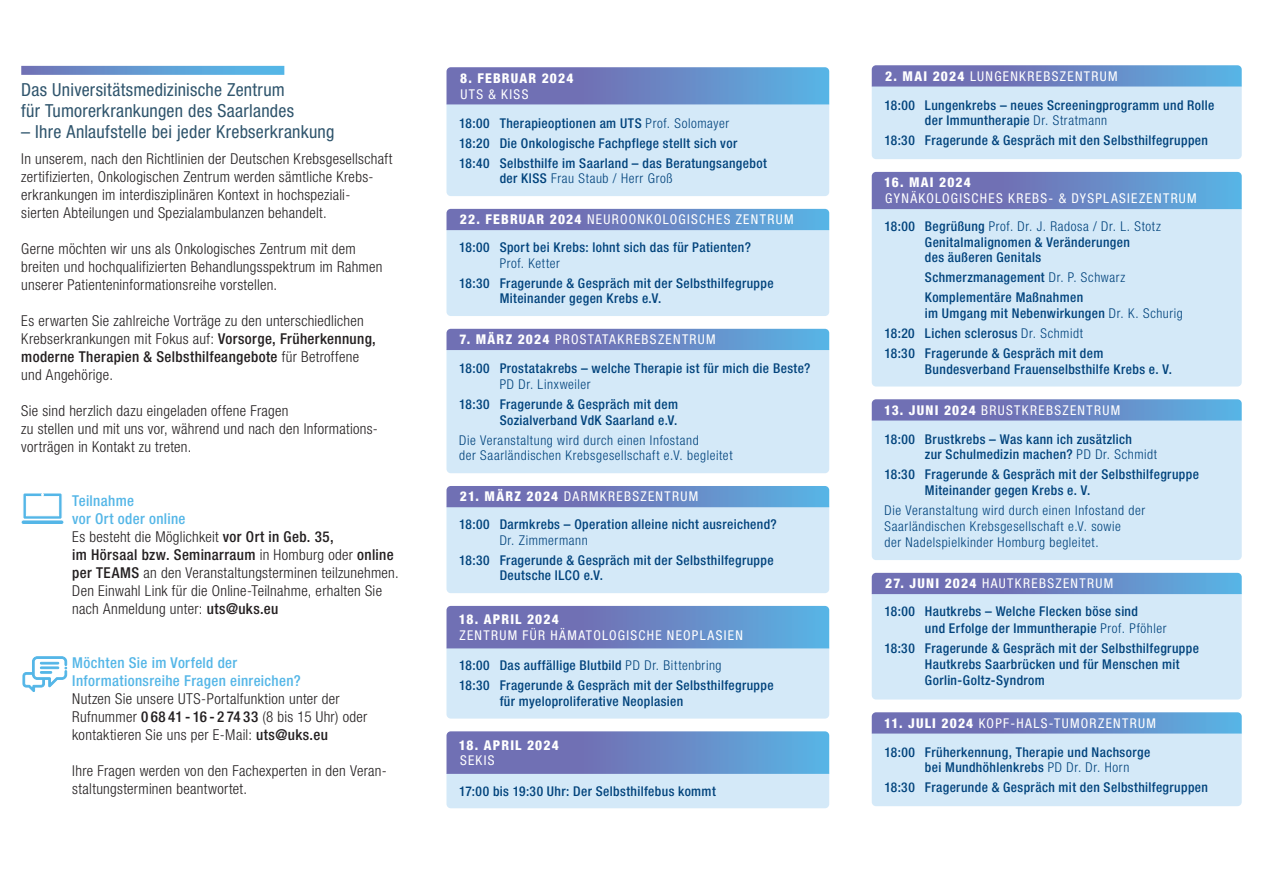
<style>
.page{position:relative;width:1263px;height:893px;background:#fff}
.page>*{position:absolute;margin:0;border:0;box-sizing:border-box;transform-origin:0 0}
.t1{font:condensed 18px/21px "Helvetica Neue LT Pro";letter-spacing:.015em;color:#30556d}
.t2{font:300 condensed 15px/18px "Helvetica Neue LT Pro";letter-spacing:.02em;color:#231f20}
.t3{font:500 condensed 15px/18px "Helvetica Neue LT Pro";letter-spacing:.025em;color:#54b6e7}
.t4{font:500 condensed 13.5px/15.8px "Helvetica Neue LT Pro";letter-spacing:.03em;color:#01437c}
.t5{font:condensed 13.5px "Helvetica Neue LT Pro";letter-spacing:.095em;color:#fff}
.t6{font:300 condensed 13.5px/15.8px "Helvetica Neue LT Pro";letter-spacing:.045em;color:#01437c}
.t7{font:800 condensed 13.5px "Helvetica Neue LT Pro";letter-spacing:.09em;color:#fff}
.s1{font-weight:500}
.s2{font-weight:500;color:#54b6e7}
.s3{font-weight:300}
.s4{font-weight:800}
</style>
<div class="page">
<svg style="left:446px;top:67px;width:383px;height:129px;background:#b5cce8"></svg>
<div style="left:446px;top:350px;width:383px;height:123px;background:#d4e9f8"></div>
<svg style="left:446px;top:329px;width:383px;height:21px;background:#6986c3"></svg>
<svg style="left:446px;top:209px;width:383px;height:107px;background:#bfd5ed"></svg>
<svg style="left:446px;top:486px;width:383px;height:107px;background:#bed5ed"></svg>
<svg style="left:872px;top:573px;width:370px;height:126px;background:#c2d8ef"></svg>
<svg style="left:446px;top:606px;width:383px;height:113px;background:#acc3e4"></svg>
<svg style="left:446px;top:731px;width:383px;height:77px;background:#99b2db"></svg>
<svg style="left:872px;top:65px;width:370px;height:94px;background:#bcd2ec"></svg>
<div style="left:872px;top:421px;width:370px;height:139px;background:#d4e9f8"></div>
<svg style="left:872px;top:399px;width:370px;height:22px;background:#6d89c5"></svg>
<div style="left:872px;top:209px;width:370px;height:178px;background:#d4e9f8"></div>
<svg style="left:872px;top:172px;width:370px;height:37px;background:#6986c3"></svg>
<svg style="left:872px;top:712px;width:370px;height:94px;background:#bcd2ec"></svg>
<svg style="left:21px;top:66px;width:263px;height:9px;background:#649bd2"></svg>
<svg style="left:21px;top:493px;width:43px;height:31px"></svg>
<svg style="left:22px;top:656px;width:45px;height:36px"></svg>
<h1 class="t1" style="left:21px;top:79px;width:274px">Das Universitätsmedizinische Zentrum für Tumorerkrankungen des Saarlandes</h1>
<h1 class="t1" style="left:21px;top:121px;width:315px">– Ihre Anlaufstelle bei jeder Krebserkrankung</h1>
<p class="t2" style="left:21px;top:150px;width:373px">In unserem, nach den Richtlinien der Deutschen Krebsgesellschaft zertifizierten, Onkologischen Zentrum werden sämtliche Krebs&shy;erkrankungen im interdisziplinären Kontext in hochspeziali-<br>sierten Abteilungen und Spezialambulanzen behandelt.</p>
<p class="t2" style="left:21px;top:240px;width:363px">Gerne möchten wir uns als Onkologisches Zentrum mit dem breiten und hochqualifizierten Behandlungsspektrum im Rahmen unserer Patienteninformationsreihe vorstellen.</p>
<p class="t2" style="left:21px;top:312px;width:356px">Es erwarten Sie zahlreiche Vorträge zu den unterschiedlichen Krebserkrankungen mit Fokus auf: <span class="s1">Vorsorge, Früherkennung, moderne Therapien &amp; Selbsthilfeangebote</span> für Betroffene und Angehörige.</p>
<p class="t2" style="left:21px;top:402px;width:358px">Sie sind herzlich dazu eingeladen offene Fragen<br>zu stellen und mit uns vor, während und nach den Informations&shy;vorträgen in Kontakt zu treten.</p>
<p class="t2" style="left:72px;top:492px;width:328px"><span class="s2">Teilnahme<br>vor Ort oder online<br></span>Es besteht die Möglichkeit <span class="s1">vor Ort in Geb. 35,<br>im Hörsaal bzw. Seminarraum</span> in Homburg oder <span class="s1">online per TEAMS</span> an den Veranstaltungsterminen teilzunehmen.<br>Den Einwahl Link für die Online-Teilnahme, erhalten Sie nach Anmeldung unter: <span class="s1">uts@uks.eu</span></p>
<p class="t3" style="left:72px;top:654px;width:230px">Möchten Sie im Vorfeld der<br>Informationsreihe Fragen einreichen?</p>
<p class="t2" style="left:72px;top:690px;width:297px">Nutzen Sie unsere UTS-Portalfunktion unter der<br>Rufnummer <span class="s1">0 68 41 - 16 - 2 74 33</span> (8 bis 15 Uhr) oder kontaktieren Sie uns per E-Mail: <span class="s1">uts@uks.eu</span></p>
<p class="t2" style="left:72px;top:762px;width:316px">Ihre Fragen werden von den Fachexperten in den Veran&shy;staltungsterminen beantwortet.</p>
<p class="t7" style="left:460px;top:70px;width:115px">8. FEBRUAR 2024</p>
<p class="t5" style="left:460px;top:86px;width:70px">UTS &amp; KISS</p>
<p class="t4" style="left:459px;top:113px;width:309px;line-height:20px">18:00 Therapieoptionen am UTS <span class="s3">Prof. Solomayer<br></span>18:20 Die Onkologische Fachpflege stellt sich vor<br>18:40 Selbsthilfe im Saarland – das Beratungsangebot</p>
<p class="t6" style="left:500px;top:171px;width:174px"><span class="s1">der KISS</span> Frau Staub / Herr Groß</p>
<p class="t5" style="left:460px;top:212px;width:335px"><span class="s4">22. FEBRUAR 2024</span> NEUROONKOLOGISCHES ZENTRUM</p>
<p class="t4" style="left:459px;top:239px;width:293px">18:00 Sport bei Krebs: lohnt sich das für Patienten?</p>
<p class="t6" style="left:500px;top:255px;width:62px">Prof. Ketter</p>
<p class="t4" style="left:500px;top:275px;width:275px;text-indent:-40px">18:30 Fragerunde &amp; Gespräch mit der Selbsthilfegruppe<br>Miteinander gegen Krebs e.V.</p>
<p class="t5" style="left:460px;top:332px;width:258px"><span class="s4">7. MÄRZ 2024</span> PROSTATAKREBSZENTRUM</p>
<p class="t4" style="left:459px;top:360px;width:353px">18:00 Prostatakrebs – welche Therapie ist für mich die Beste?</p>
<p class="t6" style="left:500px;top:376px;width:92px">PD Dr. Linxweiler</p>
<p class="t4" style="left:459px;top:396px;width:220px;text-align:right">18:30 Fragerunde &amp; Gespräch mit dem<br>Sozialverband VdK Saarland e.V.</p>
<p class="t6" style="left:459px;top:432px;width:275px">Die Veranstaltung wird durch einen Infostand<br>der Saarländischen Krebsgesellschaft e.V. begleitet</p>
<p class="t5" style="left:460px;top:489px;width:240px"><span class="s4">21. MÄRZ 2024</span> DARMKREBSZENTRUM</p>
<p class="t4" style="left:459px;top:516px;width:319px">18:00 Darmkrebs – Operation alleine nicht ausreichend?</p>
<p class="t6" style="left:500px;top:532px;width:90px">Dr. Zimmermann</p>
<p class="t4" style="left:500px;top:552px;width:275px;text-indent:-40px">18:30 Fragerunde &amp; Gespräch mit der Selbsthilfegruppe<br>Deutsche ILCO e.V.</p>
<p class="t7" style="left:459px;top:611px;width:101px">18. APRIL 2024</p>
<p class="t5" style="left:459px;top:627px;width:285px">ZENTRUM FÜR HÄMATOLOGISCHE NEOPLASIEN</p>
<p class="t4" style="left:459px;top:655px;width:316px;line-height:20px">18:00 Das auffällige Blutbild <span class="s3">PD Dr. Bittenbring<br></span>18:30 Fragerunde &amp; Gespräch mit der Selbsthilfegruppe</p>
<p class="t4" style="left:500px;top:693px;width:185px">für myeloproliferative Neoplasien</p>
<p class="t7" style="left:459px;top:736px;width:101px">18. APRIL 2024</p>
<p class="t5" style="left:460px;top:753px;width:36px">SEKIS</p>
<p class="t4" style="left:459px;top:783px;width:258px">17:00 bis 19:30 Uhr: Der Selbsthilfebus kommt</p>
<p class="t5" style="left:885px;top:68px;width:234px"><span class="s4">2. MAI 2024</span> LUNGENKREBSZENTRUM</p>
<p class="t4" style="left:925px;top:97px;width:291px;text-indent:-40px">18:00 Lungenkrebs – neues Screeningprogramm und Rolle der Immuntherapie <span class="s3">Dr. Stratmann</span></p>
<p class="t4" style="left:884px;top:133px;width:325px">18:30 Fragerunde &amp; Gespräch mit den Selbsthilfegruppen</p>
<p class="t7" style="left:884px;top:174px;width:88px">16. MAI 2024</p>
<p class="t5" style="left:885px;top:191px;width:313px">GYNÄKOLOGISCHES KREBS- &amp; DYSPLASIEZENTRUM</p>
<p class="t4" style="left:925px;top:218px;width:237px;text-indent:-40px">18:00 Begrüßung <span class="s3">Prof. Dr. J. Radosa / Dr. L. Stotz<br></span>Genitalmalignomen &amp; Veränderungen<br>des äußeren Genitals</p>
<p class="t4" style="left:925px;top:267px;width:202px;line-height:20px">Schmerzmanagement <span class="s3">Dr. P. Schwarz<br></span>Komplementäre Maßnahmen</p>
<p class="t4" style="left:884px;top:303px;width:300px;line-height:20px;text-indent:40px">im Umgang mit Nebenwirkungen <span class="s3">Dr. K. Schurig<br></span>18:20 Lichen sclerosus <span class="s3">Dr. Schmidt<br></span>18:30 Fragerunde &amp; Gespräch mit dem</p>
<p class="t4" style="left:925px;top:361px;width:249px">Bundesverband Frauenselbsthilfe Krebs e. V.</p>
<p class="t5" style="left:884px;top:402px;width:238px"><span class="s4">13. JUNI 2024</span> BRUSTKREBSZENTRUM</p>
<p class="t4" style="left:925px;top:431px;width:234px;text-indent:-40px">18:00 Brustkrebs – Was kann ich zusätzlich<br>zur Schulmedizin machen? <span class="s3">PD Dr. Schmidt</span></p>
<p class="t4" style="left:925px;top:467px;width:275px;text-indent:-40px">18:30 Fragerunde &amp; Gespräch mit der Selbsthilfegruppe<br>Miteinander gegen Krebs e. V.</p>
<p class="t6" style="left:884px;top:502px;width:262px">Die Veranstaltung wird durch einen Infostand der<br>Saarländischen Krebsgesellschaft e.V. sowie<br>der Nadelspielkinder Homburg begleitet.</p>
<p class="t5" style="left:885px;top:576px;width:230px"><span class="s4">27. JUNI 2024</span> HAUTKREBSZENTRUM</p>
<p class="t4" style="left:925px;top:602px;width:243px;line-height:17.2px;text-indent:-40px">18:00 Hautkrebs – Welche Flecken böse sind<br>und Erfolge der Immuntherapie <span class="s3">Prof. Pföhler</span></p>
<p class="t4" style="left:925px;top:640px;width:275px;text-indent:-40px">18:30 Fragerunde &amp; Gespräch mit der Selbsthilfegruppe<br>Hautkrebs Saarbrücken und für Menschen mit<br>Gorlin-Goltz-Syndrom</p>
<p class="t5" style="left:884px;top:715px;width:273px"><span class="s4">11. JULI 2024</span> KOPF-HALS-TUMORZENTRUM</p>
<p class="t4" style="left:925px;top:744px;width:227px;text-indent:-40px">18:00 Früherkennung, Therapie und Nachsorge bei Mundhöhlenkrebs <span class="s3">PD Dr. Dr. Horn</span></p>
<p class="t4" style="left:884px;top:780px;width:325px">18:30 Fragerunde &amp; Gespräch mit den Selbsthilfegruppen</p>
</div>
